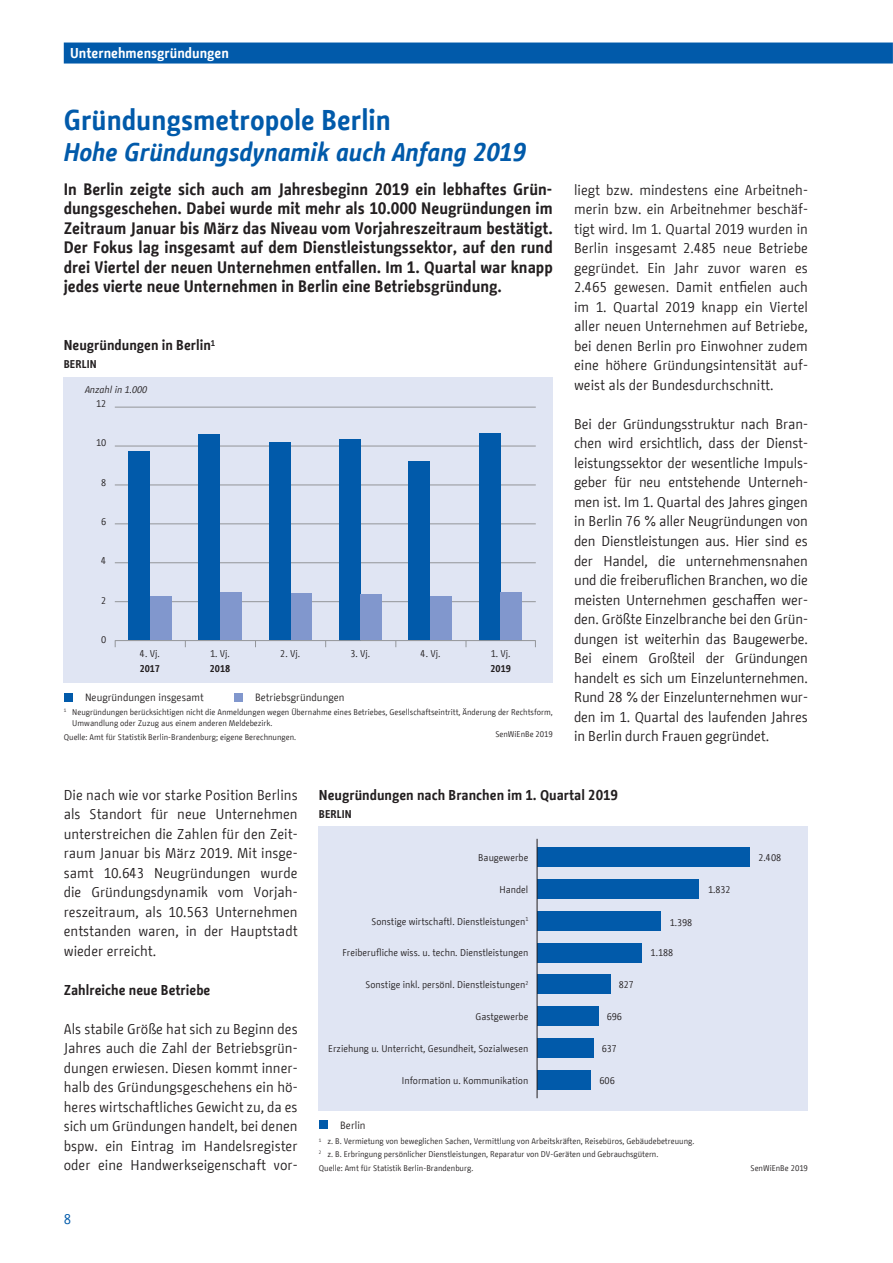
<style>
.page{position:relative;width:893px;height:1263px;background:#fff}
.page>*{position:absolute;margin:0;border:0;box-sizing:border-box;transform-origin:0 0}
.Head{font:700 28.5px "BMF Change";color:#015aaa}
.Subhead{font:italic 700 25.5px "BMF Change";color:#015aaa}
.Vorspann{font:700 16.5px/19.5px "BMF Change";color:#231f20;text-align:justify}
.Fließtext{font:14.25px/19.5px "BMF Change";color:#231f20;text-align:justify}
.Überschrift_2{font:700 14.25px "BMF Change";color:#231f20}
.t1{font:700 14.25px "BMF Change";color:#fff}
.t2{font:14.25px "BMF Change";color:#015aaa}
.t3{font:700 11.25px "BMF Change";color:#231f20}
.t4{font:10.5px "BMF Change";color:#231f20}
.Grafik_Legende_unten{font:9.75px "BMF Change";color:#231f20}
.t5{font:italic 9.75px "BMF Change";color:#231f20}
.t6{font:700 9.75px "BMF Change";color:#231f20}
.t7{font:8.25px/12.5px "BMF Change";color:#231f20}
</style>
<div class="page">
<svg style="left:892px;top:43px;width:1px;height:21px"></svg>
<div style="left:74px;top:43px;width:808px;height:21px;background:#015aaa"></div>
<div style="left:319px;top:826px;width:489px;height:285px;background:#e0e5f3"></div>
<div style="left:319px;top:1120px;width:8px;height:9px;background:#015aaa"></div>
<div style="left:537px;top:847px;width:213px;height:19px;background:#015aaa"></div>
<div style="left:537px;top:879px;width:162px;height:19px;background:#015aaa"></div>
<div style="left:537px;top:911px;width:124px;height:19px;background:#015aaa"></div>
<div style="left:537px;top:943px;width:105px;height:19px;background:#015aaa"></div>
<div style="left:537px;top:975px;width:73px;height:19px;background:#015aaa"></div>
<div style="left:537px;top:1007px;width:62px;height:19px;background:#015aaa"></div>
<div style="left:537px;top:1070px;width:54px;height:20px;background:#015aaa"></div>
<div style="left:537px;top:1039px;width:57px;height:19px;background:#015aaa"></div>
<hr style="left:537px;top:839px;width:1px;height:259px;background:#231f20">
<div style="left:64px;top:377px;width:489px;height:305px;background:#e0e5f3"></div>
<hr style="left:115px;top:601px;width:421px;height:1px;background:#939598">
<hr style="left:115px;top:562px;width:421px;height:1px;background:#939598">
<hr style="left:115px;top:523px;width:421px;height:1px;background:#939598">
<hr style="left:115px;top:485px;width:421px;height:1px;background:#939598">
<hr style="left:115px;top:446px;width:421px;height:1px;background:#939598">
<hr style="left:115px;top:407px;width:421px;height:1px;background:#939598">
<div style="left:150px;top:596px;width:21px;height:44px;background:#8197cd"></div>
<div style="left:64px;top:693px;width:8px;height:8px;background:#015aaa"></div>
<div style="left:234px;top:693px;width:8px;height:8px;background:#8197cd"></div>
<div style="left:409px;top:461px;width:21px;height:179px;background:#015aaa"></div>
<div style="left:479px;top:433px;width:21px;height:207px;background:#015aaa"></div>
<div style="left:430px;top:597px;width:21px;height:43px;background:#8197cd"></div>
<div style="left:500px;top:592px;width:21px;height:48px;background:#8197cd"></div>
<div style="left:199px;top:435px;width:21px;height:205px;background:#015aaa"></div>
<div style="left:339px;top:439px;width:21px;height:201px;background:#015aaa"></div>
<div style="left:220px;top:592px;width:21px;height:48px;background:#8197cd"></div>
<div style="left:290px;top:593px;width:21px;height:47px;background:#8197cd"></div>
<div style="left:360px;top:594px;width:22px;height:46px;background:#8197cd"></div>
<div style="left:129px;top:451px;width:21px;height:189px;background:#015aaa"></div>
<div style="left:269px;top:442px;width:21px;height:198px;background:#015aaa"></div>
<hr style="left:115px;top:640px;width:421px;height:1px;background:#939598">
<p class="t1" style="left:70px;top:43px;width:160px">Unternehmensgründungen</p>
<p class="Head" style="left:64px;top:100px;width:329px">Gründungsmetropole Berlin</p>
<p class="Subhead" style="left:64px;top:133px;width:464px">Hohe Gründungsdynamik auch Anfang 2019</p>
<p class="Vorspann" style="left:64px;top:180px;width:491px">In Berlin zeigte sich auch am Jahresbeginn 2019 ein lebhaftes Grün&shy;dungsgeschehen. Dabei wurde mit mehr als 10.000 Neugründungen im Zeitraum Januar bis März das Niveau vom Vorjahreszeitraum bestätigt.<br>Der Fokus lag insgesamt auf dem Dienstleistungssektor, auf den rund drei Viertel der neuen Unternehmen entfallen. Im 1. Quartal war knapp jedes vierte neue Unternehmen in Berlin eine Betriebsgründung.</p>
<p class="Überschrift_2" style="left:64px;top:335px;width:153px">Neugründungen in Berlin<sup>1</sup></p>
<p class="t3" style="left:64px;top:356px;width:34px">BERLIN</p>
<p class="t5" style="left:85px;top:383px;width:64px">Anzahl in 1.000</p>
<p class="Grafik_Legende_unten" style="left:96px;top:397px;width:12px">12</p>
<p class="Grafik_Legende_unten" style="left:96px;top:436px;width:12px">10</p>
<p class="Grafik_Legende_unten" style="left:101px;top:475px;width:7px">8</p>
<p class="Grafik_Legende_unten" style="left:101px;top:515px;width:7px">6</p>
<p class="Grafik_Legende_unten" style="left:101px;top:554px;width:7px">4</p>
<p class="Grafik_Legende_unten" style="left:101px;top:593px;width:7px">2</p>
<p class="Grafik_Legende_unten" style="left:101px;top:633px;width:7px">0</p>
<p class="Grafik_Legende_unten" style="left:140px;top:647px;width:21px">4. Vj.</p>
<p class="Grafik_Legende_unten" style="left:210px;top:647px;width:21px">1. Vj.</p>
<p class="Grafik_Legende_unten" style="left:280px;top:647px;width:21px">2. Vj.</p>
<p class="Grafik_Legende_unten" style="left:350px;top:647px;width:21px">3. Vj.</p>
<p class="Grafik_Legende_unten" style="left:421px;top:647px;width:21px">4. Vj.</p>
<p class="Grafik_Legende_unten" style="left:491px;top:647px;width:21px">1. Vj.</p>
<p class="t6" style="left:140px;top:662px;width:22px">2017</p>
<p class="t6" style="left:210px;top:662px;width:22px">2018</p>
<p class="t6" style="left:491px;top:662px;width:22px">2019</p>
<p class="t4" style="left:85px;top:690px;width:120px">Neugründungen insgesamt</p>
<p class="t4" style="left:255px;top:690px;width:91px">Betriebsgründungen</p>
<p class="t7" style="left:72px;top:706px;width:482px;line-height:11.2px;text-indent:-9px"><sup>1</sup> Neugründungen berücksichtigen nicht die Anmeldungen wegen Übernahme eines Betriebes, Gesellschaftseintritt, Änderung der Rechtsform,<br>Umwandlung oder Zuzug aus einem anderen Meldebezirk.</p>
<p class="t7" style="left:64px;top:731px;width:234px">Quelle: Amt für Statistik Berlin-Brandenburg; eigene Berechnungen.</p>
<p class="t7" style="left:495px;top:728px;width:59px">SenWiEnBe 2019</p>
<p class="Fließtext" style="left:574px;top:180px;width:235px">liegt bzw. mindestens eine Arbeitneh&shy;merin bzw. ein Arbeitnehmer beschäf&shy;tigt wird. Im 1. Quartal 2019 wurden in Berlin insgesamt 2.485 neue Betriebe gegründet. Ein Jahr zuvor waren es 2.465 gewesen. Damit entfielen auch im 1. Quartal 2019 knapp ein Viertel aller neuen Unternehmen auf Betriebe, bei denen Berlin pro Einwohner zudem eine höhere Gründungsintensität auf&shy;weist als der Bundesdurchschnitt.</p>
<p class="Fließtext" style="left:574px;top:414px;width:235px">Bei der Gründungsstruktur nach Bran&shy;chen wird ersichtlich, dass der Dienst&shy;leistungssektor der wesentliche Impuls&shy;geber für neu entstehende Unterneh&shy;men ist. Im 1. Quartal des Jahres gingen in Berlin 76 % aller Neugründungen von den Dienstleistungen aus. Hier sind es der Handel, die unternehmensnahen und die freiberuflichen Branchen, wo die meisten Unternehmen geschaffen wer&shy;den. Größte Einzelbranche bei den Grün&shy;dungen ist weiterhin das Baugewerbe.<br>Bei einem Großteil der Gründungen handelt es sich um Einzelunternehmen.<br>Rund 28 % der Einzelunternehmen wur&shy;den im 1. Quartal des laufenden Jahres in Berlin durch Frauen gegründet.</p>
<p class="Fließtext" style="left:64px;top:785px;width:235px">Die nach wie vor starke Position Berlins als Standort für neue Unternehmen unterstreichen die Zahlen für den Zeit&shy;raum Januar bis März 2019. Mit insge&shy;samt 10.643 Neugründungen wurde die Gründungsdynamik vom Vorjah&shy;reszeitraum, als 10.563 Unternehmen entstanden waren, in der Hauptstadt wieder erreicht.</p>
<p class="Überschrift_2" style="left:64px;top:979px;width:148px">Zahlreiche neue Betriebe</p>
<p class="Fließtext" style="left:64px;top:1019px;width:235px">Als stabile Größe hat sich zu Beginn des Jahres auch die Zahl der Betriebsgrün&shy;dungen erwiesen. Diesen kommt inner&shy;halb des Gründungsgeschehens ein hö&shy;heres wirtschaftliches Gewicht zu, da es sich um Gründungen handelt, bei denen bspw. ein Eintrag im Handelsregister oder eine Handwerkseigenschaft vor-</p>
<p class="t2" style="left:64px;top:1209px;width:9px">8</p>
<p class="Überschrift_2" style="left:319px;top:785px;width:300px">Neugründungen nach Branchen im 1. Quartal 2019</p>
<p class="t3" style="left:319px;top:806px;width:34px">BERLIN</p>
<p class="Grafik_Legende_unten" style="left:478px;top:850px;width:52px">Baugewerbe</p>
<p class="Grafik_Legende_unten" style="left:500px;top:882px;width:30px">Handel</p>
<p class="Grafik_Legende_unten" style="left:372px;top:914px;width:158px">Sonstige wirtschaftl. Dienstleistungen<sup>1</sup></p>
<p class="Grafik_Legende_unten" style="left:343px;top:946px;width:187px">Freiberufliche wiss. u. techn. Dienstleistungen</p>
<p class="Grafik_Legende_unten" style="left:366px;top:978px;width:164px">Sonstige inkl. persönl. Dienstleistungen<sup>2</sup></p>
<p class="Grafik_Legende_unten" style="left:475px;top:1010px;width:54px">Gastgewerbe</p>
<p class="Grafik_Legende_unten" style="left:328px;top:1042px;width:202px">Erziehung u. Unterricht, Gesundheit, Sozialwesen</p>
<p class="Grafik_Legende_unten" style="left:402px;top:1074px;width:128px">Information u. Kommunikation</p>
<p class="Grafik_Legende_unten" style="left:619px;top:978px;width:17px">827</p>
<p class="Grafik_Legende_unten" style="left:607px;top:1010px;width:17px">696</p>
<p class="Grafik_Legende_unten" style="left:602px;top:1042px;width:17px">637</p>
<p class="Grafik_Legende_unten" style="left:600px;top:1074px;width:17px">606</p>
<p class="Grafik_Legende_unten" style="left:670px;top:915px;width:24px">1.398</p>
<p class="Grafik_Legende_unten" style="left:651px;top:946px;width:24px">1.188</p>
<p class="Grafik_Legende_unten" style="left:708px;top:882px;width:24px">1.832</p>
<p class="Grafik_Legende_unten" style="left:758px;top:850px;width:24px">2.408</p>
<p class="t4" style="left:340px;top:1118px;width:27px">Berlin</p>
<p class="t7" style="left:319px;top:1135px;width:377px"><sup>1</sup> z. B. Vermietung von beweglichen Sachen, Vermittlung von Arbeitskräften, Reisebüros, Gebäudebetreuung.<br><sup>2</sup> z. B. Erbringung persönlicher Dienstleistungen, Reparatur von DV-Geräten und Gebrauchsgütern.</p>
<p class="t7" style="left:319px;top:1162px;width:156px">Quelle: Amt für Statistik Berlin-Brandenburg.</p>
<p class="t7" style="left:750px;top:1162px;width:59px">SenWiEnBe 2019</p>
</div>
